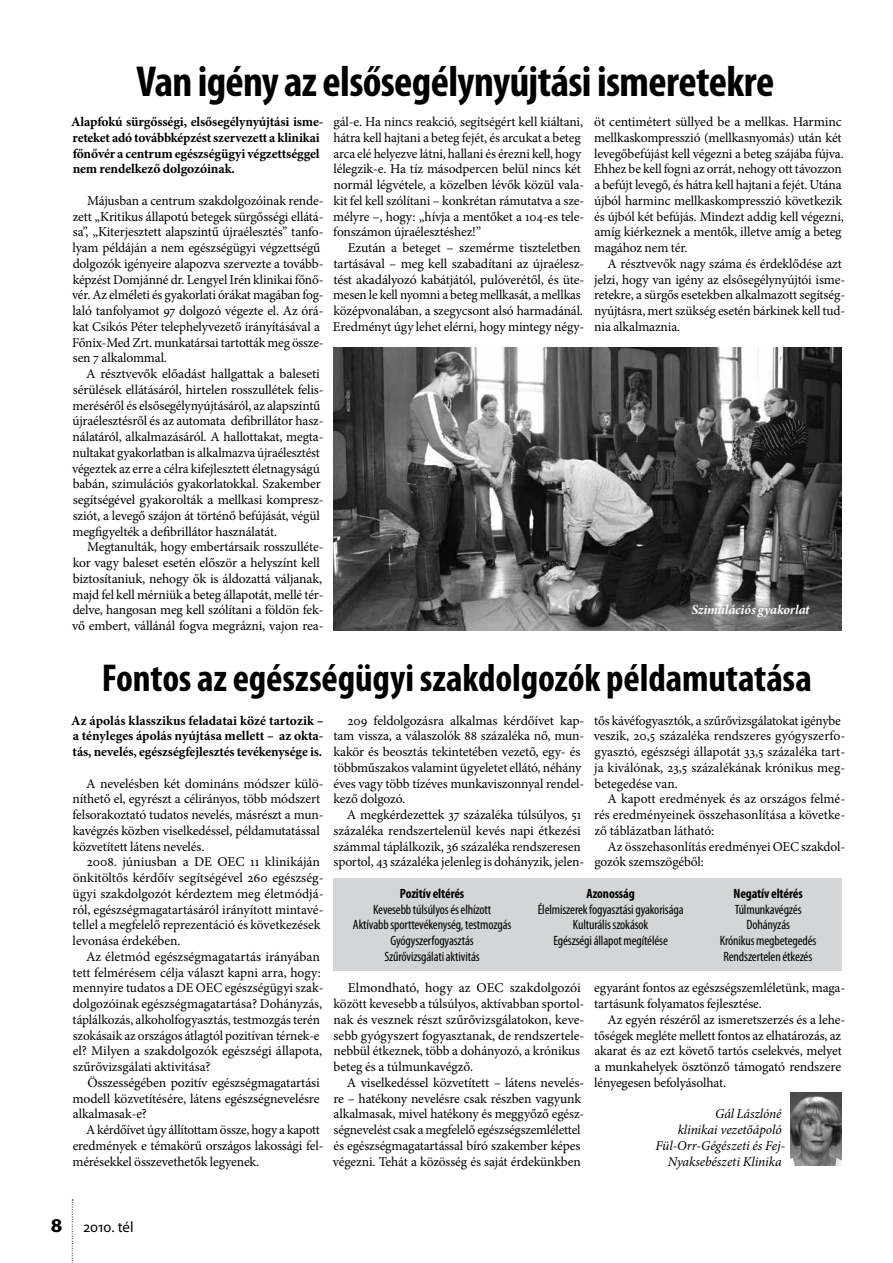
<style>
.page{position:relative;width:893px;height:1263px;background:#fff}
.page>*{position:absolute;margin:0;border:0;box-sizing:border-box;transform-origin:0 0}
.t1{font:700 condensed 43.5px "Myriad Pro";letter-spacing:-.015em;color:#000}
.t2{font:700 condensed 39px "Myriad Pro";letter-spacing:-.005em;color:#000}
.t3{font:15px "Myriad Pro";color:#000}
.t4{font:13.5px/15.8px "Minion Pro";letter-spacing:-.01em;color:#000}
.t5{font:700 13.5px/15.8px "Minion Pro";letter-spacing:-.01em;color:#000}
.t6{font:condensed 13.5px "Myriad Pro";letter-spacing:-.01em;color:#000}
.t7{font:italic 13.5px/15.8px "Minion Pro";letter-spacing:-.01em;color:#000;text-align:right}
.t8{font:700 condensed 13.5px "Myriad Pro";letter-spacing:-.01em;color:#000}
.t9{font:italic 700 13.5px "Minion Pro";letter-spacing:-.01em;color:#fff}
.s1{font-weight:700;font-size:21px}
</style>
<div class="page">
<div style="left:333px;top:878px;width:509px;height:93px;background:#d3d5d6"></div>
<img style="left:333px;top:347px;width:509px;height:283px">
<img style="left:791px;top:1092px;width:51px;height:74px">
<svg style="left:72px;top:1199px;width:1px;height:64px"></svg>
<h1 class="t1" style="left:137px;top:54px;width:639px">Van igény az elsősegélynyújtási ismeretekre</h1>
<p class="t5" style="left:71px;top:114px;width:254px">Alapfokú sürgősségi, elsősegélynyújtási isme&shy;reteket adó továbbképzést szervezett a klinikai főnővér a centrum egészségügyi végzettséggel nem rendelkező dolgozóinak.</p>
<p class="t4" style="left:72px;top:193px;width:253px;text-indent:15px">Májusban a centrum szakdolgozóinak rende&shy;zett „Kritikus állapotú betegek sürgősségi ellátá&shy;sa”, „Kiterjesztett alapszintű újraélesztés” tanfo&shy;lyam példáján a nem egészségügyi végzettségű dolgozók igényeire alapozva szervezte a tovább&shy;képzést Domjánné dr. Lengyel Irén klinikai főnő&shy;vér. Az elméleti és gyakorlati órákat magában fog&shy;laló tanfolyamot 97 dolgozó végezte el. Az órá&shy;kat Csikós Péter telephelyvezető irányításával a Főnix-Med Zrt. munkatársai tartották meg össze&shy;sen 7 alkalommal.</p>
<p class="t4" style="left:72px;top:366px;width:253px;text-indent:14px">A résztvevők előadást hallgattak a baleseti sérülések ellátásáról, hirtelen rosszullétek felis&shy;meréséről és elsősegélynyújtásáról, az alapszintű újraélesztésről és az automata defibrillátor hasz&shy;nálatáról, alkalmazásáról. A hallottakat, megta&shy;nultakat gyakorlatban is alkalmazva újraélesztést végeztek az erre a célra kifejlesztett életnagyságú babán, szimulációs gyakorlatokkal. Szakember segítségével gyakorolták a mellkasi kompres - sziót, a levegő szájon át történő befújását, végül megfigyelték a defibrillátor használatát.</p>
<p class="t4" style="left:72px;top:539px;width:253px;text-indent:15px">Megtanulták, hogy embertársaik rosszulléte&shy;kor vagy baleset esetén először a helyszínt kell biztosítaniuk, nehogy ők is áldozattá váljanak, majd fel kell mérniük a beteg állapotát, mellé tér&shy;delve, hangosan meg kell szólítani a földön fek&shy;vő embert, vállánál fogva megrázni, vajon rea-</p>
<p class="t4" style="left:333px;top:114px;width:253px">gál-e. Ha nincs reakció, segítségért kell kiáltani, hátra kell hajtani a beteg fejét, és arcukat a beteg arca elé helyezve látni, hallani és érezni kell, hogy lélegzik-e. Ha tíz másodpercen belül nincs két normál légvétele, a közelben lévők közül vala&shy;kit fel kell szólítani – konkrétan rámutatva a sze&shy;mélyre –, hogy: „hívja a mentőket a 104-es tele&shy;fonszámon újraélesztéshez!”</p>
<p class="t4" style="left:333px;top:240px;width:253px;text-indent:15px">Ezután a beteget – szemérme tiszteletben tartásával – meg kell szabadítani az újraélesz&shy;tést akadályozó kabátjától, pulóverétől, és üte&shy;mesen le kell nyomni a beteg mellkasát, a mellkas középvonalában, a szegycsont alsó harmadánál.<br>Eredményt úgy lehet elérni, hogy mintegy négy-</p>
<p class="t4" style="left:594px;top:114px;width:252px">öt centimétert süllyed be a mellkas. Harminc mellkaskompresszió (mellkasnyomás) után két levegőbefújást kell végezni a beteg szájába fújva.<br>Ehhez be kell fogni az orrát, nehogy ott távozzon a befújt levegő, és hátra kell hajtani a fejét. Utána újból harminc mellkaskompresszió következik és újból két befújás. Mindezt addig kell végezni, amíg kiérkeznek a mentők, illetve amíg a beteg magához nem tér.</p>
<p class="t4" style="left:594px;top:256px;width:252px;text-indent:13px">A résztvevők nagy száma és érdeklődése azt jelzi, hogy van igény az elsősegélynyújtói isme&shy;retekre, a sürgős esetekben alkalmazott segítség&shy;nyújtásra, mert szükség esetén bárkinek kell tud&shy;nia alkalmaznia.</p>
<p class="t9" style="left:691px;top:600px;width:120px">Szimulációs gyakorlat</p>
<h2 class="t2" style="left:102px;top:653px;width:712px">Fontos az egészségügyi szakdolgozók példamutatása</h2>
<p class="t5" style="left:71px;top:712px;width:254px;text-align:justify">Az ápolás klasszikus feladatai közé tartozik – a tényleges ápolás nyújtása mellett – az okta&shy;tás, nevelés, egészségfejlesztés tevékenysége is.</p>
<p class="t4" style="left:72px;top:775px;width:253px;text-indent:14px">A nevelésben két domináns módszer külö&shy;níthető el, egyrészt a célirányos, több módszert felsorakoztató tudatos nevelés, másrészt a mun&shy;kavégzés közben viselkedéssel, példamutatással közvetített látens nevelés.</p>
<p class="t4" style="left:72px;top:854px;width:253px;text-indent:14px">2008. júniusban a DE OEC 11 klinikáján önkitöltős kérdőív segítségével 260 egészség&shy;ügyi szakdolgozót kérdeztem meg életmódjá&shy;ról, egészségmagatartásáról irányított mintavé&shy;tellel a megfelelő reprezentáció és következések levonása érdekében.</p>
<p class="t4" style="left:72px;top:949px;width:252px;text-indent:14px">Az életmód egészségmagatartás irányában tett felmérésem célja választ kapni arra, hogy: mennyire tudatos a DE OEC egészségügyi szak&shy;dolgozóinak egészségmagatartása? Dohányzás, táplálkozás, alkoholfogyasztás, testmozgás terén szokásaik az országos átlagtól pozitívan térnek-e el? Milyen a szakdolgozók egészségi állapota, szűrővizsgálati aktivitása?</p>
<p class="t4" style="left:72px;top:1075px;width:249px;text-align:justify;text-indent:15px">Összességében pozitív egészségmagatartási modell közvetítésére, látens egészségnevelésre alkalmasak-e?</p>
<p class="t4" style="left:72px;top:1122px;width:253px;text-indent:14px">A kérdőívet úgy állítottam össze, hogy a kapott eredmények e témakörű országos lakossági fel&shy;mérésekkel összevethetők legyenek.</p>
<p class="t4" style="left:333px;top:712px;width:252px;text-indent:14px">209 feldolgozásra alkalmas kérdőívet kap&shy;tam vissza, a válaszolók 88 százaléka nő, mun&shy;kakör és beosztás tekintetében vezető, egy- és többműszakos valamint ügyeletet ellátó, néhány éves vagy több tízéves munkaviszonnyal rendel&shy;kező dolgozó.</p>
<p class="t4" style="left:334px;top:807px;width:252px;text-indent:13px">A megkérdezettek 37 százaléka túlsúlyos, 51 százaléka rendszertelenül kevés napi étkezési számmal táplálkozik, 36 százaléka rendszeresen sportol, 43 százaléka jelenleg is dohányzik, jelen-</p>
<p class="t4" style="left:594px;top:712px;width:253px">tős kávéfogyasztók, a szűrővizsgálatokat igénybe veszik, 20,5 százaléka rendszeres gyógyszerfo&shy;gyasztó, egészségi állapotát 33,5 százaléka tart&shy;ja kiválónak, 23,5 százalékának krónikus meg&shy;betegedése van.</p>
<p class="t4" style="left:594px;top:791px;width:252px;text-align:justify;text-indent:13px">A kapott eredmények és az országos felmé&shy;rés eredményeinek összehasonlítása a követke&shy;ző táblázatban látható:</p>
<p class="t4" style="left:594px;top:838px;width:252px;text-indent:13px">Az összehasonlítás eredményei OEC szakdol&shy;gozók szemszögéből:</p>
<p class="t8" style="left:400px;top:885px;width:66px">Pozitív eltérés</p>
<p class="t8" style="left:587px;top:885px;width:50px">Azonosság</p>
<p class="t8" style="left:734px;top:885px;width:71px">Negatív eltérés</p>
<p class="t6" style="left:373px;top:901px;width:120px">Kevesebb túlsúlyos és elhízott</p>
<p class="t6" style="left:538px;top:901px;width:147px">Élelmiszerek fogyasztási gyakorisága</p>
<p class="t6" style="left:735px;top:901px;width:68px">Túlmunkavégzés</p>
<p class="t6" style="left:353px;top:917px;width:160px">Aktívabb sporttevékenység, testmozgás</p>
<p class="t6" style="left:573px;top:917px;width:77px">Kulturális szokások</p>
<p class="t6" style="left:746px;top:917px;width:45px">Dohányzás</p>
<p class="t6" style="left:391px;top:932px;width:85px">Gyógyszerfogyasztás</p>
<p class="t6" style="left:553px;top:932px;width:116px">Egészségi állapot megítélése</p>
<p class="t6" style="left:720px;top:932px;width:98px">Krónikus megbetegedés</p>
<p class="t6" style="left:384px;top:948px;width:97px">Szűrővizsgálati aktivitás</p>
<p class="t6" style="left:723px;top:948px;width:90px">Rendszertelen étkezés</p>
<p class="t4" style="left:333px;top:980px;width:252px;text-indent:15px">Elmondható, hogy az OEC szakdolgozói között kevesebb a túlsúlyos, aktívabban sportol&shy;nak és vesznek részt szűrővizsgálatokon, keve&shy;sebb gyógyszert fogyasztanak, de rendszertele&shy;nebbül étkeznek, több a dohányozó, a krónikus beteg és a túlmunkavégző.</p>
<p class="t4" style="left:333px;top:1075px;width:253px;text-indent:14px">A viselkedéssel közvetített – látens nevelés&shy;re – hatékony nevelésre csak részben vagyunk alkalmasak, mivel hatékony és meggyőző egész&shy;ségnevelést csak a megfelelő egészségszemlélettel és egészségmagatartással bíró szakember képes végezni. Tehát a közösség és saját érdekünkben</p>
<p class="t4" style="left:594px;top:980px;width:252px">egyaránt fontos az egészségszemléletünk, maga&shy;tartásunk folyamatos fejlesztése.</p>
<p class="t4" style="left:594px;top:1012px;width:252px;text-indent:13px">Az egyén részéről az ismeretszerzés és a lehe&shy;tőségek megléte mellett fontos az elhatározás, az akarat és az ezt követő tartós cselekvés, melyet a munkahelyek ösztönző támogató rendszere lényegesen befolyásolhat.</p>
<p class="t7" style="left:655px;top:1106px;width:131px">Gál Lászlóné<br>klinikai vezetőápoló<br>Fül-Orr-Gégészeti és Fej-<br>Nyaksebészeti Klinika</p>
<p class="t3" style="left:51px;top:1217px;width:84px"><span class="s1">8</span> 2010. tél</p>
</div>
